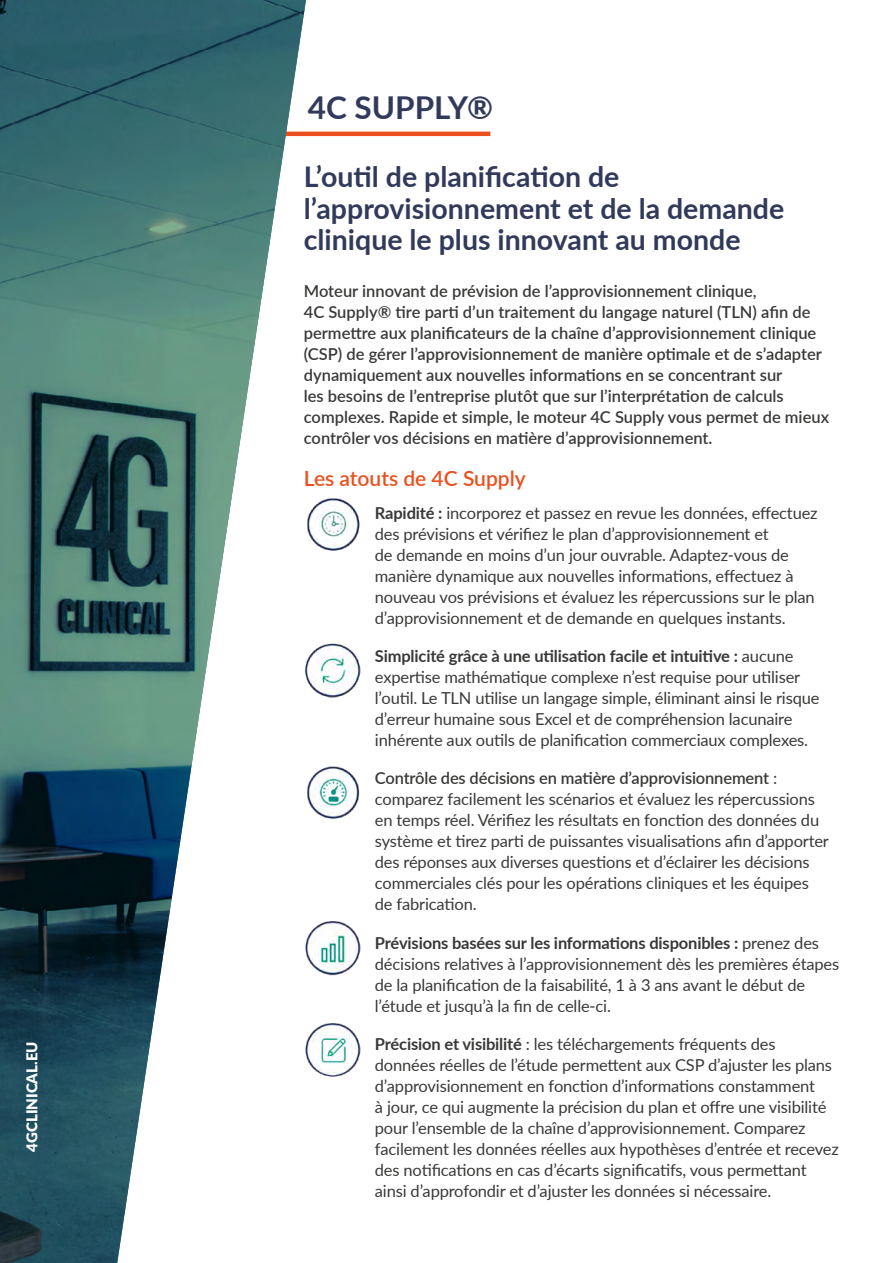
<style>
.page{position:relative;width:893px;height:1263px;background:#fff}
.page>*{position:absolute;margin:0;border:0;box-sizing:border-box;transform-origin:0 0}
.t1{font:700 31.5px "Lato";color:#323a5b}
.t2{font:700 28.5px/31.5px "Lato";color:#323a5b}
.t3{font:600 21px "Lato";color:#eb501e}
.t4{font:16.5px/21px "Lato";letter-spacing:-.01em;color:#393938}
.t5{font:600 16.5px/21px "Lato";color:#393938}
.t6{font:900 15px "Lato";color:#fff}
.s1{font-weight:700}
.s2{font-weight:600}
</style>
<div class="page">
<hr style="left:276px;top:132px;width:214px;height:4px;background:#eb501e">
<img style="left:0;top:0;width:306px;height:1263px">
<img style="left:304px;top:495px;width:56px;height:58px">
<img style="left:304px;top:641px;width:57px;height:57px">
<img style="left:304px;top:763px;width:56px;height:58px">
<img style="left:304px;top:919px;width:57px;height:57px">
<img style="left:304px;top:1020px;width:57px;height:58px">
<p class="t6" style="left:21px;top:1151px;width:111px;rotate:-90deg">4GCLINICAL.EU</p>
<h1 class="t1" style="left:308px;top:84px;width:187px">4C SUPPLY®</h1>
<h2 class="t2" style="left:304px;top:160px;width:482px">L’outil de planification de l’approvisionnement et de la demande clinique le plus innovant au monde</h2>
<p class="t5" style="left:304px;top:279px;width:527px">Moteur innovant de prévision de l’approvisionnement clinique,<br>4C Supply® tire parti d’un traitement du langage naturel (TLN) afin de permettre aux planificateurs de la chaîne d’approvisionnement clinique (CSP) de gérer l’approvisionnement de manière optimale et de s’adapter dynamiquement aux nouvelles informations en se concentrant sur<br>les besoins de l’entreprise plutôt que sur l’interprétation de calculs complexes. Rapide et simple, le moteur 4C Supply vous permet de mieux contrôler vos décisions en matière d’approvisionnement.</p>
<p class="t3" style="left:304px;top:463px;width:223px">Les atouts de 4C Supply</p>
<p class="t4" style="left:375px;top:502px;width:444px"><span class="s1">Rapidité :</span> incorporez et passez en revue les données, effectuez des prévisions et vérifiez le plan d’approvisionnement et<br>de demande en moins d’un jour ouvrable. Adaptez-vous de manière dynamique aux nouvelles informations, effectuez à nouveau vos prévisions et évaluez les répercussions sur le plan d’approvisionnement et de demande en quelques instants.</p>
<p class="t4" style="left:375px;top:645px;width:446px"><span class="s1">Simplicité grâce à une utilisation facile et intuitive :</span> aucune expertise mathématique complexe n’est requise pour utiliser l’outil. Le TLN utilise un langage simple, éliminant ainsi le risque d’erreur humaine sous Excel et de compréhension lacunaire inhérente aux outils de planification commerciaux complexes.</p>
<p class="t4" style="left:375px;top:767px;width:456px"><span class="s2">Contrôle des décisions en matière d’approvisionnement</span> : comparez facilement les scénarios et évaluez les répercussions en temps réel. Vérifiez les résultats en fonction des données du système et tirez parti de puissantes visualisations afin d’apporter des réponses aux diverses questions et d’éclairer les décisions commerciales clés pour les opérations cliniques et les équipes de fabrication.</p>
<p class="t4" style="left:375px;top:931px;width:466px"><span class="s1">Prévisions basées sur les informations disponibles :</span> prenez des décisions relatives à l’approvisionnement dès les premières étapes de la planification de la faisabilité, 1 à 3 ans avant le début de l’étude et jusqu’à la fin de celle-ci.</p>
<p class="t4" style="left:375px;top:1032px;width:466px"><span class="s1">Précision et visibilité</span> : les téléchargements fréquents des données réelles de l’étude permettent aux CSP d’ajuster les plans d’approvisionnement en fonction d’informations constamment<br>à jour, ce qui augmente la précision du plan et offre une visibilité pour l’ensemble de la chaîne d’approvisionnement. Comparez facilement les données réelles aux hypothèses d’entrée et recevez des notifications en cas d’écarts significatifs, vous permettant ainsi d’approfondir et d’ajuster les données si nécessaire.</p>
</div>
